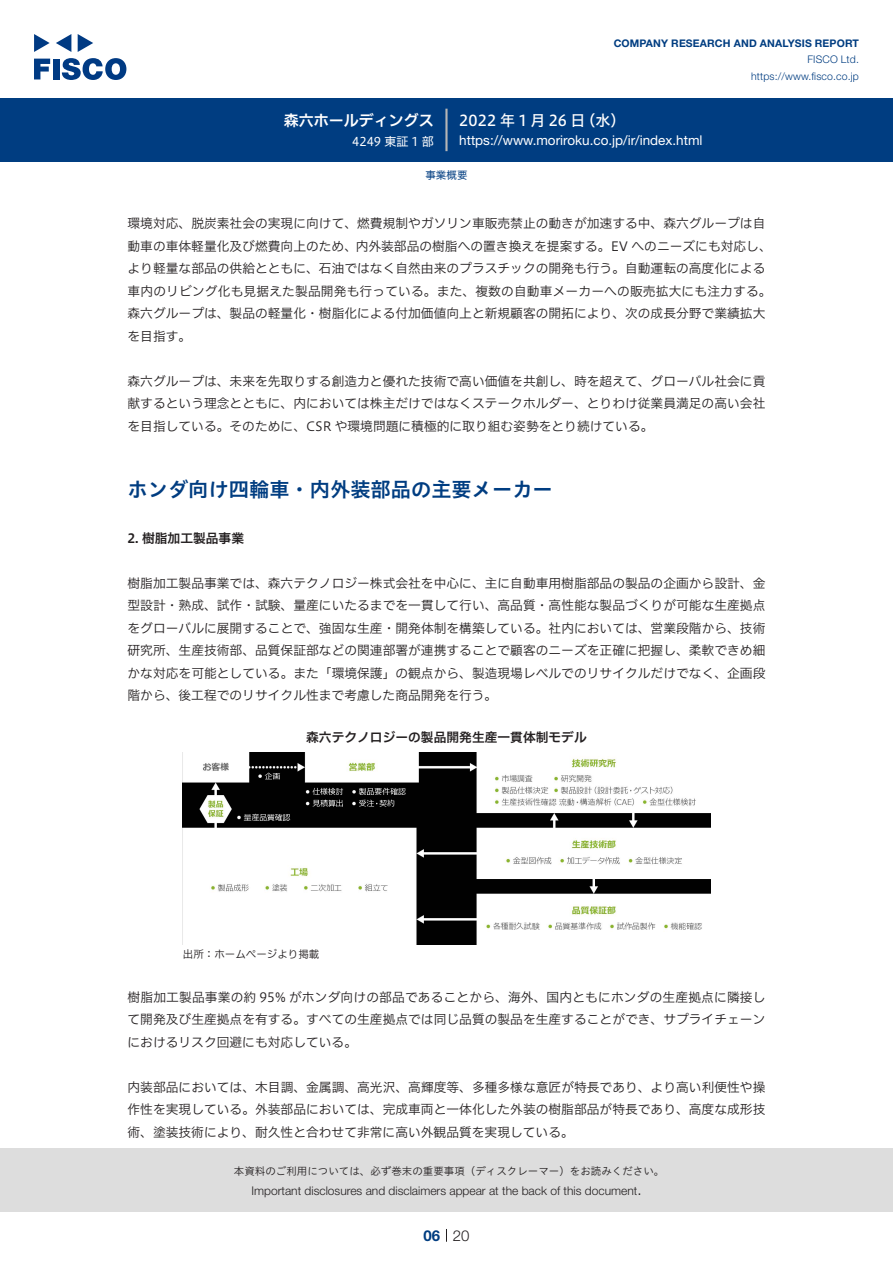
<style>
.page{position:relative;width:893px;height:1263px;background:#fff}
.page>*{position:absolute;margin:0;border:0;box-sizing:border-box;transform-origin:0 0}
.t1{font:20.25px "Hiragino UD Sans Std W6";color:#003d81}
.t2{font:15px "Hiragino UD Sans F Std N W5";letter-spacing:.01em;color:#fff}
.t3{font:15px "Hiragino UD Sans F Std N W6";color:#fff}
.t4{font:300 15px "Helvetica Neue LT Std";color:#231f20}
.t5{font:700 15px "Helvetica Neue LT Std";color:#003d81}
.t6{font:13.5px "Helvetica Neue LT Std";color:#fff}
.t7{font:12.75px/22.5px "Hiragino UD Sans F Std N W3";color:#231f20;text-align:justify}
.t8{font:12.75px "Hiragino UD Sans F Std N W6";color:#231f20}
.t9{font:300 12px "Helvetica Neue LT Std";color:#231f20}
.t10{font:12px "Hiragino UD Sans F Std N W4";color:#fff}
.t11{font:10.5px "Hiragino UD Sans Std W3";color:#231f20}
.t12{font:700 10.5px "Helvetica Neue LT Std";letter-spacing:.015em;color:#003d81}
.t13{font:300 10.5px/16.5px "Helvetica Neue LT Std";letter-spacing:.015em;color:#003d81;text-align:right}
.t14{font:10.5px "Hiragino UD Sans F Std N W3";color:#231f20}
.t15{font:10.5px "Hiragino UD Sans F Std N W4";color:#003d81}
</style>
<div class="page">
<div style="left:0;top:1148px;width:893px;height:64px;background:#ddd"></div>
<svg style="left:34px;top:59px;width:16px;height:20px"></svg>
<div style="left:53px;top:59px;width:6px;height:20px;background:#003a83"></div>
<svg style="left:62px;top:58px;width:64px;height:22px"></svg>
<svg style="left:34px;top:34px;width:16px;height:18px"></svg>
<svg style="left:78px;top:34px;width:15px;height:18px"></svg>
<svg style="left:56px;top:34px;width:15px;height:18px"></svg>
<div style="left:0;top:98px;width:893px;height:64px;background:#003d81"></div>
<hr style="left:445px;top:109px;width:3px;height:42px;background:#b5b5b6">
<svg style="left:446px;top:1229px;width:1px;height:13px"></svg>
<img style="left:183px;top:752px;width:527px;height:193px">
<p class="t3" style="left:284px;top:109px;width:152px">森六ホールディングス</p>
<p class="t10" style="left:352px;top:132px;width:83px">4249 東証 1 部</p>
<p class="t12" style="left:614px;top:37px;width:247px">COMPANY RESEARCH AND ANALYSIS REPORT</p>
<p class="t13" style="left:751px;top:51px;width:109px">FISCO Ltd. https://www.fisco.co j p.</p>
<p class="t2" style="left:581px;top:109px;width:46px">（水(</p>
<p class="t2" style="left:459px;top:109px;width:128px">2022 年 1月26 日</p>
<p class="t6" style="left:459px;top:132px;width:245px">https://www.moriroku.co j p. /i r/ index.html</p>
<p class="t15" style="left:425px;top:167px;width:43px">事業概要</p>
<p class="t7" style="left:128px;top:211px;width:646px;text-align:left">環境対応、脱炭素社会の実現に向けて、燃費規制やガソリン車販売禁止の動きが加速する中、森六グループは自動車の車体軽量化及び燃費向上のため、内外装部品の樹脂への置き換えを提案する。EV へのニーズにも対応し、より軽量な部品の供給とともに、石油ではなく自然由来のプラスチックの開発も行う。自動運転の高度化による車内のリビング化も見据えた製品開発も行っている。また、複数の自動車メーカーへの販売拡大にも注力する。森六グループは、製品の軽量化・樹脂化による付加価値向上と新規顧客の開拓により、次の成長分野で業績拡大を目指す。</p>
<p class="t7" style="left:128px;top:369px;width:639px">森六グループは、未来を先取りする創造力と優れた技術で高い価値を共創し、時を超えて、グローバル社会に貢献するという理念とともに、内においては株主だけではなくステークホルダー、とりわけ従業員満足の高い会社を目指している。そのために、CSR や環境問題に積極的に取り組む姿勢をとり続けている。</p>
<h1 class="t1" style="left:128px;top:473px;width:427px">ホンダ向け四輪車・内外装部品の主要メーカー</h1>
<p class="t8" style="left:128px;top:528px;width:118px">2. 樹脂加工製品事業</p>
<p class="t7" style="left:128px;top:571px;width:639px">樹脂加工製品事業では、森六テクノロジー株式会社を中心に、主に自動車用樹脂部品の製品の企画から設計、金型設計・熟成、試作・試験、量産にいたるまでを一貫して行い、高品質・高性能な製品づくりが可能な生産拠点をグローバルに展開することで、強固な生産・開発体制を構築している。社内においては、営業段階から、技術研究所、生産技術部、品質保証部などの関連部署が連携することで顧客のニーズを正確に把握し、柔軟できめ細かな対応を可能としている。また「環境保護」の観点から、製造現場レベルでのリサイクルだけでなく、企画段階から、後工程でのリサイクル性まで考慮した商品開発を行う。</p>
<p class="t8" style="left:306px;top:727px;width:282px">森六テクノロジーの製品開発生産一貫体制モデル</p>
<p class="t14" style="left:183px;top:946px;width:138px">出所：ホームページより掲載</p>
<p class="t7" style="left:128px;top:985px;width:639px">樹脂加工製品事業の約 95% がホンダ向けの部品であることから、海外、国内ともにホンダの生産拠点に隣接して開発及び生産拠点を有する。すべての生産拠点では同じ品質の製品を生産することができ、サプライチェーンにおけるリスク回避にも対応している。</p>
<p class="t7" style="left:128px;top:1075px;width:639px">内装部品においては、木目調、金属調、高光沢、高輝度等、多種多様な意匠が特長であり、より高い利便性や操作性を実現している。外装部品においては、完成車両と一体化した外装の樹脂部品が特長であり、高度な成形技術、塗装技術により、耐久性と合わせて非常に高い外観品質を実現している。</p>
<p class="t11" style="left:234px;top:1163px;width:432px">本資料のご利用については、必ず巻末の重要事項（ディスクレーマー）をお読みください。</p>
<p class="t4" style="left:637px;top:1180px;width:6px">.</p>
<p class="t9" style="left:251px;top:1183px;width:387px">Important disclosures and disclaimers appear at the back of this document</p>
<p class="t5" style="left:423px;top:1226px;width:18px">06</p>
<p class="t4" style="left:453px;top:1226px;width:18px">20</p>
</div>
